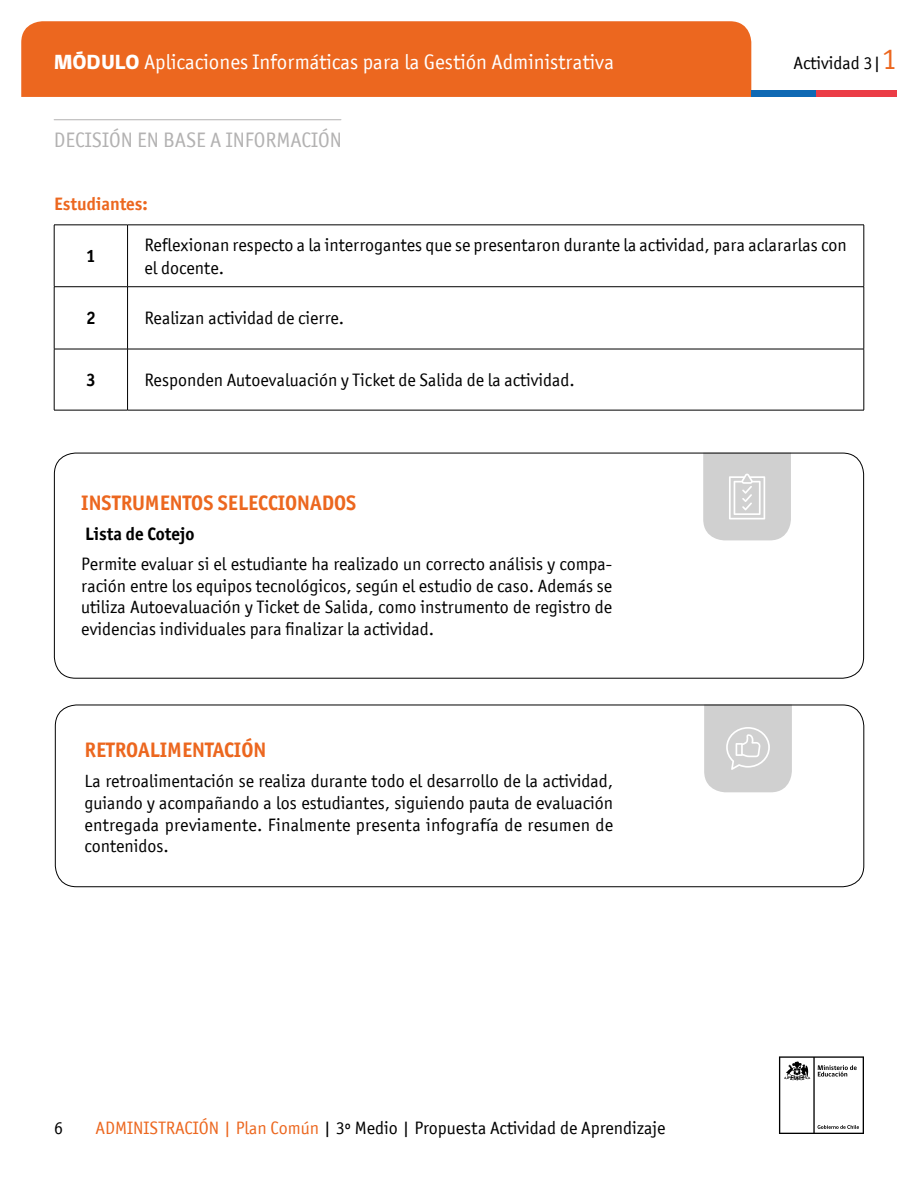
<style>
.page{position:relative;width:918px;height:1188px;background:#fff}
.page>*{position:absolute;margin:0;border:0;box-sizing:border-box;transform-origin:0 0}
.t1{font:21px "Officina San ITC";color:#fff}
.t2{font:700 21px "Officina San ITC";color:#ec671f}
.t3{font:21px "Officina San ITC";color:#b3b2b2}
.t4{font:18px/21.6px "Officina San ITC";color:#000;text-align:justify}
.t5{font:700 18px "Officina San ITC";color:#000}
.t6{font:700 18px "Officina San ITC";color:#ec671f}
.s1{font-family:"gob CL";font-weight:800}
.s2{font-size:30px;color:#ec671f}
.s3{color:#ec671f}
</style>
<div class="page">
<svg style="left:779px;top:1056px;width:85px;height:78px"></svg>
<div style="left:21px;top:21px;width:730px;height:76px;background:#ec671f"></div>
<div style="left:751px;top:90px;width:65px;height:7px;background:#0f69b4"></div>
<div style="left:816px;top:90px;width:81px;height:7px;background:#eb3c46"></div>
<hr style="left:54px;top:225px;width:74px;height:1px;background:#000">
<hr style="left:54px;top:225px;width:1px;height:62px;background:#000">
<hr style="left:128px;top:225px;width:736px;height:1px;background:#000">
<hr style="left:127px;top:225px;width:1px;height:62px;background:#000">
<hr style="left:864px;top:225px;width:1px;height:62px;background:#000">
<hr style="left:54px;top:286px;width:74px;height:1px;background:#000">
<hr style="left:54px;top:287px;width:1px;height:62px;background:#000">
<hr style="left:128px;top:286px;width:736px;height:1px;background:#000">
<hr style="left:127px;top:287px;width:1px;height:62px;background:#000">
<hr style="left:864px;top:287px;width:1px;height:62px;background:#000">
<hr style="left:54px;top:349px;width:74px;height:1px;background:#000">
<hr style="left:54px;top:349px;width:1px;height:61px;background:#000">
<hr style="left:128px;top:349px;width:736px;height:1px;background:#000">
<hr style="left:127px;top:349px;width:1px;height:61px;background:#000">
<hr style="left:864px;top:349px;width:1px;height:61px;background:#000">
<hr style="left:54px;top:410px;width:74px;height:1px;background:#000">
<hr style="left:128px;top:410px;width:736px;height:1px;background:#000">
<svg style="left:703px;top:455px;width:88px;height:85px;background:#d4d4d4"></svg>
<svg style="left:704px;top:707px;width:88px;height:85px;background:#d3d3d3"></svg>
<div style="left:55px;top:705px;width:809px;height:182px;border:1px solid #000;border-radius:21px"></div>
<div style="left:54px;top:453px;width:810px;height:225px;border:1px solid #000;border-radius:21px"></div>
<hr style="left:54px;top:119px;width:287px;height:1px;background:#b3b2b2">
<p class="t1" style="left:54px;top:50px;width:562px"><span class="s1">MÓDULO</span> Aplicaciones Informáticas para la Gestión Administrativa</p>
<p class="t4" style="left:794px;top:52px;width:105px">Actividad 3|<span class="s2">1</span></p>
<p class="t3" style="left:54px;top:128px;width:290px">DECISIÓN EN BASE A INFORMACIÓN</p>
<p class="t6" style="left:54px;top:193px;width:95px">Estudiantes:</p>
<p class="t5" style="left:86px;top:245px;width:11px">1</p>
<p class="t4" style="left:145px;top:234px;width:704px;line-height:22.5px">Reflexionan respecto a la interrogantes que se presentaron durante la actividad, para aclararlas con el docente.</p>
<p class="t5" style="left:86px;top:307px;width:11px">2</p>
<p class="t4" style="left:145px;top:307px;width:201px">Realizan actividad de cierre.</p>
<p class="t5" style="left:86px;top:369px;width:11px">3</p>
<p class="t4" style="left:145px;top:369px;width:432px">Responden Autoevaluación y Ticket de Salida de la actividad.</p>
<p class="t2" style="left:81px;top:490px;width:277px">INSTRUMENTOS SELECCIONADOS</p>
<p class="t5" style="left:85px;top:523px;width:111px">Lista de Cotejo</p>
<p class="t4" style="left:81px;top:553px;width:532px">Permite evaluar si el estudiante ha realizado un correcto análisis y compa&shy;ración entre los equipos tecnológicos, según el estudio de caso. Además se utiliza Autoevaluación y Ticket de Salida, como instrumento de registro de evidencias individuales para finalizar la actividad.</p>
<p class="t2" style="left:85px;top:737px;width:183px">RETROALIMENTACIÓN</p>
<p class="t4" style="left:85px;top:770px;width:530px">La retroalimentación se realiza durante todo el desarrollo de la actividad, guiando y acompañando a los estudiantes, siguiendo pauta de evaluación entregada previamente. Finalmente presenta infografía de resumen de contenidos.</p>
<p class="t4" style="left:54px;top:1117px;width:10px">6</p>
<p class="t4" style="left:95px;top:1117px;width:572px"><span class="s3">ADMINISTRACIÓN | Plan Común</span> | 3º Medio | Propuesta Actividad de Aprendizaje</p>
</div>
